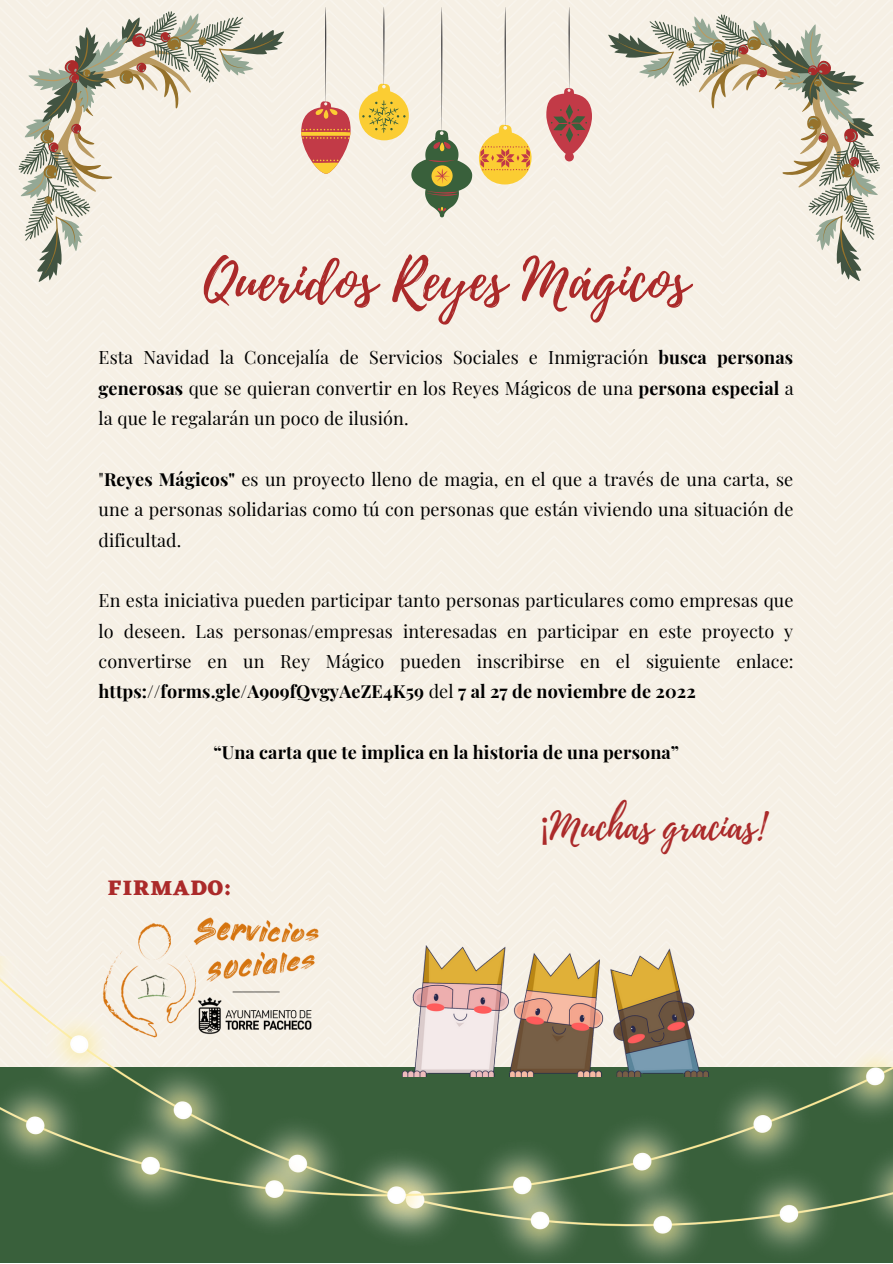
<style>
.page{position:relative;width:893px;height:1264px;background:#fff}
.page>*{position:absolute;margin:0;border:0;box-sizing:border-box;transform-origin:0 0}
.t1{font:57px "Playlist Script";color:#ab2a2a}
.t2{font:37.5px "Playlist Script";color:#ab2a2a}
.t3{font:800 21.75px "Eczar";letter-spacing:.045em;color:#ab2a2a}
.t4{font:18px/30.3px "Playfair Display";letter-spacing:.005em;color:#000;text-align:justify}
.t5{font:700 18px "Playfair Display";letter-spacing:.005em;color:#000}
.s1{font-weight:700}
.s2{font-family:"Noto Sans"}
</style>
<div class="page">
<svg style="left:301px;top:7px;width:49px;height:168px;background:#e8c0b2"></svg>
<svg style="left:546px;top:7px;width:46px;height:154px;background:#ddb8b2"></svg>
<svg style="left:358px;top:7px;width:114px;height:210px;background:#e1dbc1"></svg>
<svg style="left:479px;top:7px;width:53px;height:177px;background:#f3e0ba"></svg>
<div style="left:19px;top:11px;width:265px;height:271px;background:#f6f0e5"></div>
<svg style="left:20px;top:13px;width:233px;height:238px;background:#e1ded3"></svg>
<svg style="left:40px;top:34px;width:237px;height:241px;background:#e8e4d9"></svg>
<svg style="left:26px;top:18px;width:179px;height:185px;background:#d4cebd"></svg>
<div style="left:607px;top:15px;width:272px;height:266px;background:#f6f0e5"></div>
<svg style="left:639px;top:16px;width:239px;height:234px;background:#e0ddd2"></svg>
<svg style="left:615px;top:36px;width:242px;height:238px;background:#e9e5d9"></svg>
<svg style="left:687px;top:21px;width:185px;height:181px;background:#d4cebd"></svg>
<img style="left:403px;top:945px;width:305px;height:11px">
<img style="left:89px;top:889px;width:243px;height:67px">
<img style="left:0;top:956px;width:892px;height:306px">
<h1 class="t1" style="left:204px;top:240px;width:486px">Queridos Reyes Mágicos</h1>
<p class="t4" style="left:99px;top:342px;width:696px">Esta Navidad la Concejalía de Servicios Sociales e Inmigración <span class="s1">busca personas generosas</span> que se quieran convertir en los Reyes Mágicos de una <span class="s1">persona especial</span> a la que le regalarán un poco de ilusión.</p>
<p class="t4" style="left:99px;top:463px;width:696px">"<span class="s1">Reyes Mágicos"</span> es un proyecto lleno de magia, en el que a través de una carta, se une a personas solidarias como tú con personas que están viviendo una situación de dificultad.</p>
<p class="t4" style="left:99px;top:584px;width:696px">En esta iniciativa pueden participar tanto personas particulares como empresas que lo deseen. Las personas/empresas interesadas en participar en este proyecto y convertirse en un Rey Mágico pueden inscribirse en el siguiente enlace: <span class="s1">https://forms.gle/A9o9fQvgyAeZE4K59</span> del <span class="s1">7 al 27 de noviembre de 2022</span></p>
<p class="t5" style="left:213px;top:739px;width:467px">“Una carta que te implica en la historia de una persona”</p>
<p class="t3" style="left:108px;top:874px;width:126px">FIRMADO:</p>
<h2 class="t2" style="left:540px;top:799px;width:226px"><span class="s2">¡</span>Muchas gracias!</h2>
</div>
